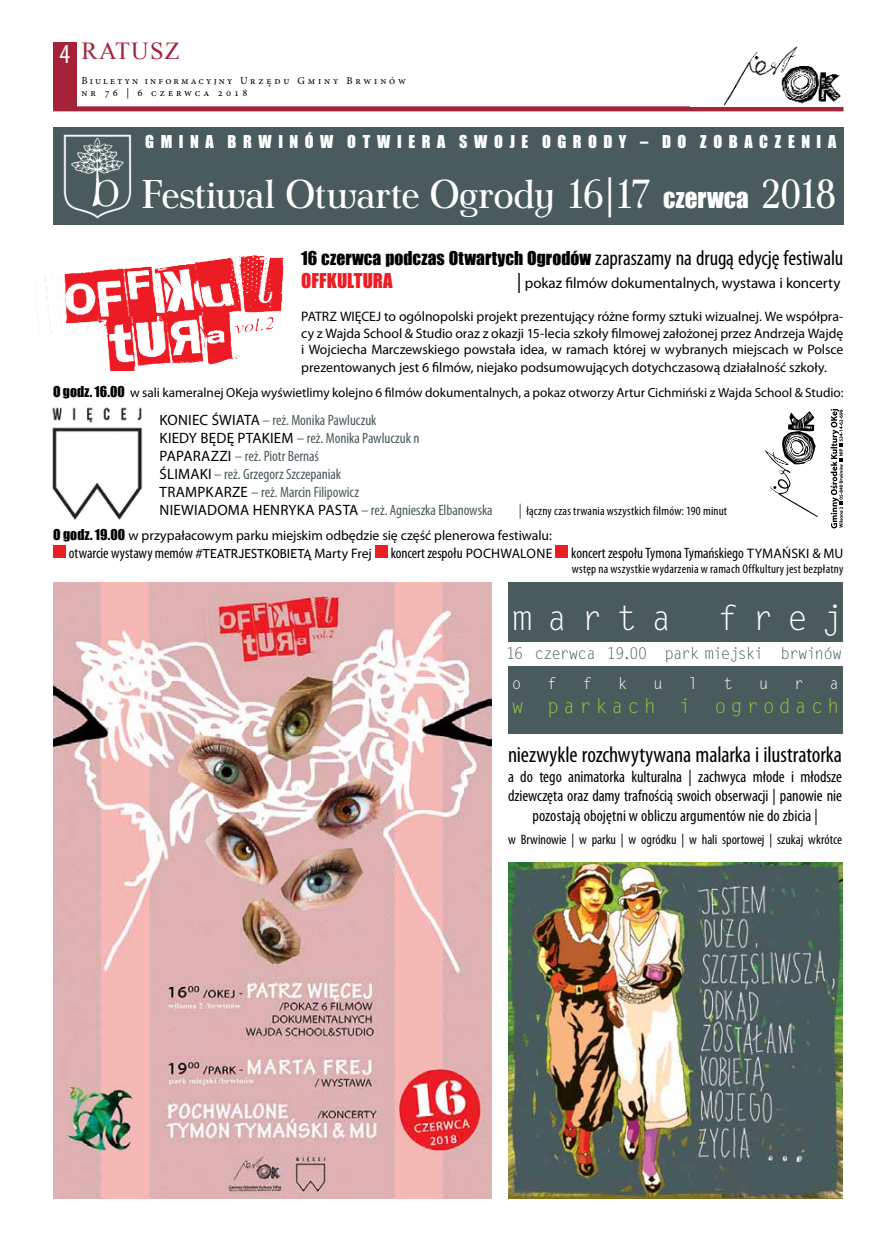
<style>
.page{position:relative;width:886px;height:1241px;background:#fff}
.page>*{position:absolute;margin:0;border:0;box-sizing:border-box;transform-origin:0 0}
.t1{font:40px "Ant Polt";letter-spacing:-.005em;color:#fff}
.t2{font:34.88px "Letter Gothic Std";letter-spacing:.4em;color:#fff}
.t3{font:24.38px "Times New Roman";letter-spacing:.05em;color:#a52238}
.t4{font:24.38px "Minion Pro";color:#a52238}
.t5{font:condensed 22.5px "Myriad Pro";letter-spacing:-.005em;color:#000}
.t6{font:20.12px "Letter Gothic Std";letter-spacing:.2em;color:#93c43b}
.t7{font:18.75px "Impact";letter-spacing:.01em;color:#ed1d24}
.t8{font:17.5px "Impact";letter-spacing:.005em;color:#000}
.t9{font:condensed 16.25px/19.5px "Myriad Pro";color:#000;text-align:center}
.t10{font:16.25px "Impact";letter-spacing:.405em;color:#fff}
.t11{font:16.12px "Letter Gothic Std";letter-spacing:-.07em;color:#4a5b5e}
.t12{font:16.12px "Letter Gothic Std";color:#fff}
.t13{font:condensed 15px/18px "Myriad Pro";letter-spacing:-.005em;color:#4a5b5e}
.t14{font:condensed 15px "Myriad Pro";letter-spacing:-.005em;color:#000}
.t15{font:15px "Myriad Pro";letter-spacing:-.005em;color:#000}
.t16{font:13.75px/16.5px "Myriad Pro";letter-spacing:-.005em;color:#000;text-align:justify}
.t17{font:condensed 13.75px "Myriad Pro";color:#000}
.t18{font:13.25px "Myriad Pro";letter-spacing:-.005em;color:#000}
.t19{font:condensed 12.5px "Myriad Pro";letter-spacing:.02em;color:#000}
.t20{font:10.5px/12.6px "Minion Pro";letter-spacing:.255em;color:#000}
.s1{font-family:"Myriad Pro";font-stretch:condensed;font-size:27.5px;color:#fff}
.s2{font-size:42.5px}
.s3{font-family:"Impact";font-size:25px}
.s4{font-family:"Myriad Pro";font-stretch:condensed;font-size:21.25px}
.s5{font-size:20px}
.s6{font-family:"Impact";font-size:13.75px}
.s7{font-stretch:normal;color:#000}
.s8{font-size:15px;color:#4a5b5e}
.s9{font-family:"Impact"}
.s10{font-family:"Trebuchet MS";font-stretch:normal;font-size:12.5px}
.s11{font-stretch:normal;font-size:13.75px}
</style>
<div class="page">
<div style="left:53px;top:43px;width:23px;height:65px;background:#a52238"></div>
<div style="left:53px;top:106px;width:790px;height:5px;background:#a52238"></div>
<img style="left:724px;top:46px;width:117px;height:60px">
<div style="left:53px;top:545px;width:13px;height:13px;background:#ed1d24"></div>
<div style="left:375px;top:545px;width:13px;height:13px;background:#ed1d24"></div>
<div style="left:555px;top:545px;width:13px;height:13px;background:#ed1d24"></div>
<img style="left:34px;top:255px;width:250px;height:115px">
<div style="left:53px;top:128px;width:790px;height:97px;background:#4a5b5e"></div>
<img style="left:63px;top:134px;width:69px;height:85px">
<img style="left:53px;top:582px;width:438px;height:616px">
<div style="left:508px;top:581px;width:335px;height:617px;background:#4a5b5e"></div>
<div style="left:502px;top:641px;width:348px;height:24px;background:#fff"></div>
<img style="left:508px;top:861px;width:334px;height:337px">
<img style="left:52px;top:407px;width:91px;height:113px">
<svg style="left:831px;top:409px;width:12px;height:119px"></svg>
<svg style="left:765px;top:411px;width:53px;height:106px"></svg>
<div style="left:508px;top:733px;width:334px;height:128px;background:#fff"></div>
<h3 class="t3" style="left:59px;top:35px;width:122px"><span class="s1">4</span> RATUSZ</h3>
<p class="t20" style="left:81px;top:74px;width:326px">Biuletyn informacyjny Urzędu Gminy Brwinów nr 76 | 6 czerwca 2018</p>
<h3 class="t4" style="left:82px;top:36px;width:99px">ratusz</h3>
<p class="t10" style="left:145px;top:129px;width:692px">GMINA BRWINÓW OTWIERA SWOJE OGRODY – DO ZOBACZENIA</p>
<h1 class="t1" style="left:142px;top:165px;width:696px">Festiwal Otwarte Ogrody <span class="s2">16|17</span> <span class="s3">czerwca</span> <span class="s2">2018</span></h1>
<p class="t8" style="left:301px;top:244px;width:543px">16 czerwca podczas Otwartych Ogrodów <span class="s4">zapraszamy na drugą edycję festiwalu</span></p>
<h3 class="t7" style="left:301px;top:266px;width:93px">OFFKULTURA</h3>
<p class="t15" style="left:517px;top:273px;width:325px"><span class="s5">|</span> pokaz filmów dokumentalnych, wystawa i koncerty</p>
<p class="t16" style="left:301px;top:308px;width:544px">PATRZ WIĘCEJ to ogólnopolski projekt prezentujący różne formy sztuki wizualnej. We współpra&shy;cy z Wajda School &amp; Studio oraz z okazji 15-lecia szkoły filmowej założonej przez Andrzeja Wajdę i Wojciecha Marczewskiego powstała idea, w ramach której w wybranych miejscach w Polsce</p>
<p class="t16" style="left:301px;top:359px;width:527px">prezentowanych jest 6 filmów, niejako podsumowujących dotychczasową działalność szkoły.</p>
<p class="t18" style="left:53px;top:385px;width:792px"><span class="s6">O godz. 16.00</span> w sali kameralnej OKeja wyświetlimy kolejno 6 filmów dokumentalnych, a pokaz otworzy Artur Cichmiński z Wajda School &amp; Studio:</p>
<p class="t13" style="left:160px;top:411px;width:335px"><span class="s7">KONIEC ŚWIATA</span> – reż. Monika Pawluczuk<br><span class="s7">KIEDY BĘDĘ PTAKIEM</span> – reż. Monika Pawluczuk n <span class="s7">PAPARAZZI</span> – reż. Piotr Bernaś<br><span class="s7">ŚLIMAKI</span> – reż. Grzegorz Szczepaniak<br><span class="s7">TRAMPKARZE</span> – reż. Marcin Filipowicz<br><span class="s7">NIEWIADOMA HENRYKA PASTA</span> – reż. Agnieszka Elbanowska</p>
<p class="t19" style="left:519px;top:503px;width:210px"><span class="s8">|</span> łączny czas trwania wszystkich filmów: 190 minut</p>
<p class="t16" style="left:53px;top:527px;width:500px"><span class="s9">O godz. 19.00</span> w przypałacowym parku miejskim odbędzie się część plenerowa festiwalu:</p>
<p class="t14" style="left:69px;top:544px;width:485px">otwarcie wystawy memów <span class="s10">#TEATRJESTKOBIETĄ</span> <span class="s11">Marty Frej</span> koncert zespołu <span class="s11">POCHWALONE</span></p>
<p class="t14" style="left:571px;top:544px;width:274px">koncert zespołu Tymona Tymańskiego <span class="s11">TYMAŃSKI &amp; MU</span></p>
<p class="t19" style="left:572px;top:561px;width:273px">wstęp na wszystkie wydarzenia w ramach Offkultury jest bezpłatny</p>
<h2 class="t2" style="left:512px;top:597px;width:162px">marta</h2>
<h2 class="t2" style="left:717px;top:597px;width:127px">frej</h2>
<p class="t11" style="left:506px;top:643px;width:337px">16 czerwca 19.00 park miejski brwinów</p>
<p class="t12" style="left:512px;top:673px;width:11px">o</p>
<p class="t12" style="left:547px;top:673px;width:11px">f</p>
<p class="t12" style="left:582px;top:673px;width:11px">f</p>
<p class="t12" style="left:618px;top:673px;width:11px">k</p>
<p class="t12" style="left:653px;top:673px;width:11px">u</p>
<p class="t12" style="left:688px;top:673px;width:11px">l</p>
<p class="t12" style="left:724px;top:673px;width:11px">t</p>
<p class="t12" style="left:759px;top:673px;width:11px">u</p>
<p class="t12" style="left:794px;top:673px;width:11px">r</p>
<p class="t12" style="left:829px;top:673px;width:11px">a</p>
<h3 class="t6" style="left:512px;top:694px;width:329px">w parkach i ogrodach</h3>
<h3 class="t5" style="left:508px;top:741px;width:335px">niezwykle rozchwytywana malarka i ilustratorka</h3>
<p class="t9" style="left:508px;top:766px;width:335px">a do tego animatorka kulturalna | zachwyca młode i młodsze dziewczęta oraz damy trafnością swoich obserwacji | panowie nie pozostają obojętni w obliczu argumentów nie do zbicia |</p>
<p class="t17" style="left:508px;top:831px;width:336px">w Brwinowie | w parku | w ogródku | w hali sportowej | szukaj wkrótce</p>
</div>
